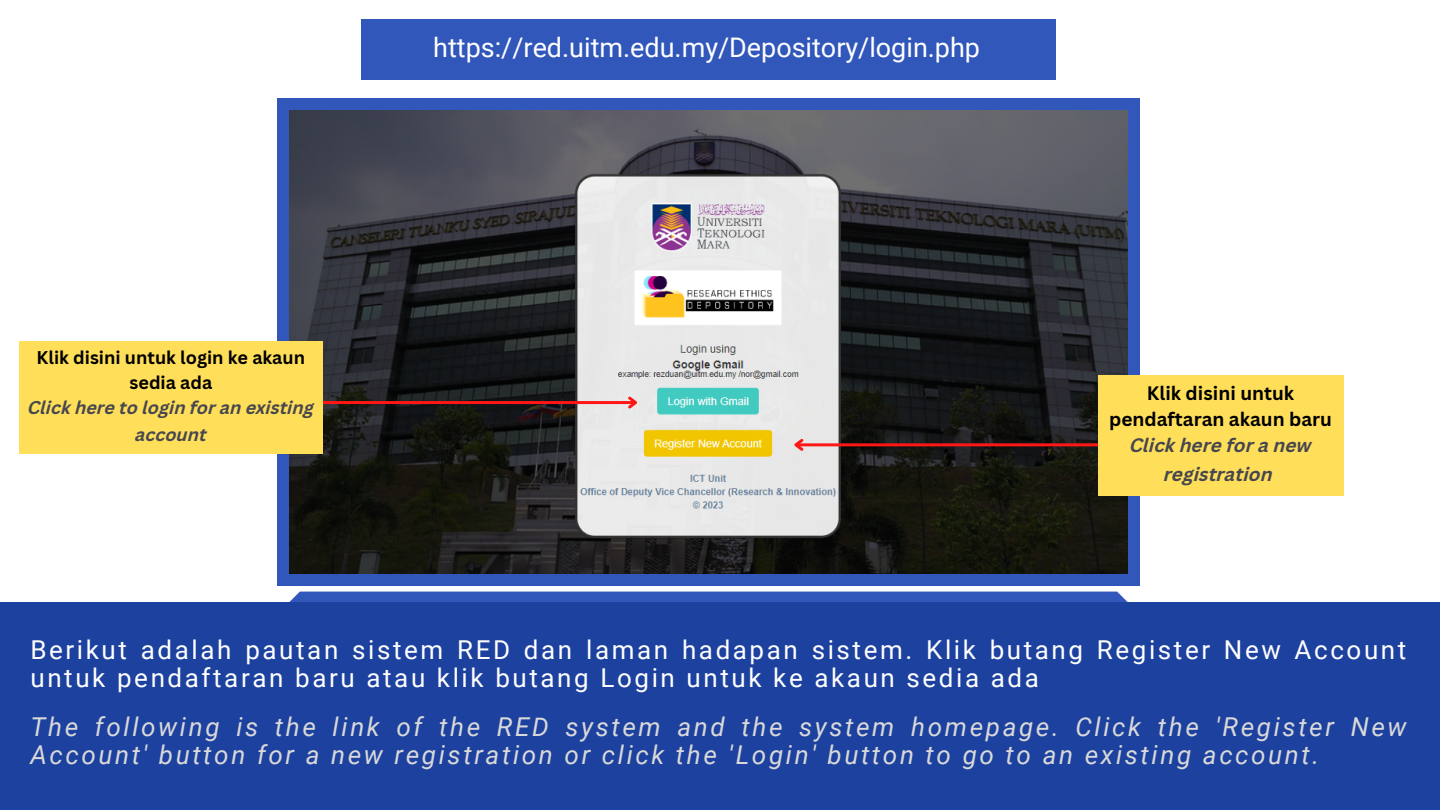
<style>
.page{position:relative;width:1440px;height:810px;background:#fff}
.page>*{position:absolute;margin:0;border:0;box-sizing:border-box;transform-origin:0 0}
.t1{font:27px "Roboto";color:#fff}
.t2{font:italic 26px/28.5px "Roboto";letter-spacing:.1em;color:#d9d9d9}
.t3{font:26px/28.5px "Roboto";letter-spacing:.1em;color:#fff}
.t4{font:700 19px/26.2px "Canva Sans";color:#000;text-align:center}
.t5{font:italic 700 19px/28.5px "Canva Sans";color:#46474f;text-align:center}
.t6{font:italic 700 18px/27px "Canva Sans";color:#46474f;text-align:center}
.t7{font:700 18px/24.8px "Canva Sans";color:#000;text-align:center}
</style>
<div class="page">
<div style="left:277px;top:98px;width:863px;height:487px;background:#3157bb"></div>
<img style="left:289px;top:110px;width:839px;height:464px">
<div style="left:289px;top:592px;width:839px;height:10px;background:#3157bb"></div>
<div style="left:0;top:602px;width:1440px;height:208px;background:#1d419f"></div>
<hr style="left:126px;top:401px;width:510px;height:3px;background:#ff1616">
<svg style="left:625px;top:394px;width:16px;height:17px"></svg>
<div style="left:19px;top:341px;width:304px;height:113px;background:#ffde59"></div>
<hr style="left:796px;top:443px;width:510px;height:3px;background:#ff1616">
<svg style="left:791px;top:436px;width:15px;height:18px"></svg>
<div style="left:1098px;top:375px;width:245px;height:120px;background:#ffde59"></div>
<div style="left:361px;top:19px;width:695px;height:61px;background:#3157bb"></div>
<p class="t7" style="left:37px;top:345px;width:270px">Klik disini untuk login ke akaun sedia ada</p>
<p class="t6" style="left:28px;top:396px;width:288px">Click here to login for an existing account</p>
<p class="t1" style="left:433px;top:32px;width:548px">https://red.uitm.edu.my/Depository/login.php</p>
<p class="t4" style="left:1109px;top:379px;width:224px">Klik disini untuk pendaftaran akaun baru</p>
<p class="t5" style="left:1130px;top:433px;width:183px">Click here for a new registration</p>
<p class="t3" style="left:30px;top:635px;width:1377px">Berikut adalah pautan sistem RED dan laman hadapan sistem. Klik butang Register New Account untuk pendaftaran baru atau klik butang Login untuk ke akaun sedia ada</p>
<p class="t2" style="left:30px;top:713px;width:1378px">The following is the link of the RED system and the system homepage. Click the 'Register New<br>Account' button for a new registration or click the 'Login' button to go to an existing account.</p>
</div>
